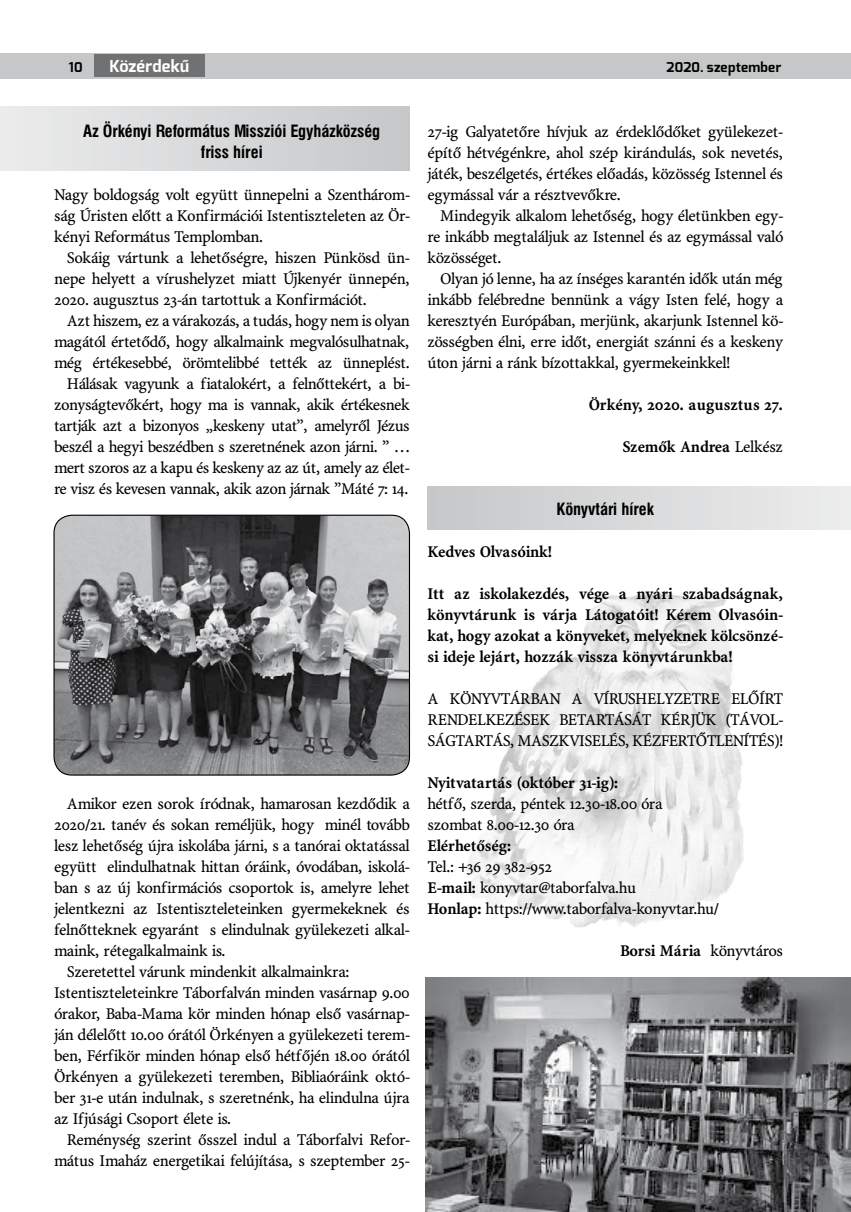
<style>
.page{position:relative;width:851px;height:1212px;background:#fff}
.page>*{position:absolute;margin:0;border:0;box-sizing:border-box;transform-origin:0 0}
.t1{font:16.5px/21px "Minion PFL";color:#000;text-align:justify}
.t2{font:700 16.5px/21px "Minion PFL";color:#000;text-align:justify}
.t3{font:700 16.5px/21px "Swiss 721 Cn PFL";color:#000;text-align:center}
.t4{font:700 16.5px "Exo";letter-spacing:.01em;color:#fff}
.t5{font:700 13.5px "Exo";letter-spacing:.015em;color:#000}
.s1{font-weight:400}
.s2{font-weight:700}
</style>
<div class="page">
<img style="left:466px;top:593px;width:278px;height:334px">
<div style="left:427px;top:487px;width:423px;height:42px;background:linear-gradient(to right,#c6c7c8,#ededee)"></div>
<div style="left:0;top:53px;width:850px;height:26px;background:#c6c7c8"></div>
<div style="left:94px;top:55px;width:110px;height:22px;background:#707172"></div>
<div style="left:0;top:107px;width:409px;height:63px;background:linear-gradient(to right,#ececed,#c6c7c9)"></div>
<img style="left:54px;top:515px;width:355px;height:259px">
<div style="left:53px;top:515px;width:357px;height:261px;border:1px solid #000;border-radius:18px"></div>
<img style="left:425px;top:977px;width:425px;height:235px">
<p class="t5" style="left:69px;top:58px;width:15px">10</p>
<p class="t4" style="left:109px;top:55px;width:81px">Közérdekű</p>
<p class="t5" style="left:666px;top:58px;width:116px">2020. szeptember</p>
<p class="t3" style="left:83px;top:121px;width:298px">Az Örkényi Református Missziói Egyházközség friss hírei</p>
<p class="t1" style="left:54px;top:185px;width:357px">Nagy boldogság volt együtt ünnepelni a Szenthárom&shy;ság Úristen előtt a Konfirmációi Istentiszteleten az Ör&shy;kényi Református Templomban.</p>
<p class="t1" style="left:54px;top:248px;width:357px;text-indent:13px">Sokáig vártunk a lehetőségre, hiszen Pünkösd ün&shy;nepe helyett a vírushelyzet miatt Újkenyér ünnepén, 2020. augusztus 23-án tartottuk a Konfirmációt.</p>
<p class="t1" style="left:54px;top:311px;width:357px;text-align:right">Azt hiszem, ez a várakozás, a tudás, hogy nem is olyan magától értetődő, hogy alkalmaink megvalósulhatnak, még értékesebbé, örömtelibbé tették az ünneplést.<br>Hálásak vagyunk a fiatalokért, a felnőttekért, a bi&shy;zonyságtevőkért, hogy ma is vannak, akik értékesnek tartják azt a bizonyos „keskeny utat”, amelyről Jézus beszél a hegyi beszédben s szeretnének azon járni. ” … mert szoros az a kapu és keskeny az az út, amely az élet&shy;re visz és kevesen vannak, akik azon járnak ”Máté 7: 14.</p>
<p class="t1" style="left:67px;top:794px;width:344px">Amikor ezen sorok íródnak, hamarosan kezdődik a</p>
<p class="t1" style="left:54px;top:815px;width:357px">2020/21. tanév és sokan reméljük, hogy minél tovább</p>
<p class="t1" style="left:54px;top:836px;width:357px">lesz lehetőség újra iskolába járni, s a tanórai oktatással</p>
<p class="t1" style="left:54px;top:857px;width:357px">együtt elindulhatnak hittan óráink, óvodában, iskolá-</p>
<p class="t1" style="left:54px;top:878px;width:357px">ban s az új konfirmációs csoportok is, amelyre lehet</p>
<p class="t1" style="left:54px;top:899px;width:357px">jelentkezni az Istentiszteleteinken gyermekeknek és</p>
<p class="t1" style="left:54px;top:920px;width:357px">felnőtteknek egyaránt s elindulnak gyülekezeti alkal-</p>
<p class="t1" style="left:54px;top:941px;width:173px">maink, rétegalkalmaink is.</p>
<p class="t1" style="left:67px;top:962px;width:284px">Szeretettel várunk mindenkit alkalmainkra:</p>
<p class="t1" style="left:54px;top:983px;width:357px">Istentiszteleteinkre Táborfalván minden vasárnap 9.00</p>
<p class="t1" style="left:54px;top:1004px;width:357px">órakor, Baba-Mama kör minden hónap első vasárnap-</p>
<p class="t1" style="left:54px;top:1025px;width:357px">ján délelőtt 10.00 órától Örkényen a gyülekezeti terem-</p>
<p class="t1" style="left:54px;top:1046px;width:357px">ben, Férfikör minden hónap első hétfőjén 18.00 órától</p>
<p class="t1" style="left:54px;top:1067px;width:357px">Örkényen a gyülekezeti teremben, Bibliaóráink októ-</p>
<p class="t1" style="left:54px;top:1088px;width:357px">ber 31-e után indulnak, s szeretnénk, ha elindulna újra</p>
<p class="t1" style="left:54px;top:1109px;width:178px">az Ifjúsági Csoport élete is.</p>
<p class="t1" style="left:67px;top:1130px;width:344px">Reménység szerint ősszel indul a Táborfalvi Refor-</p>
<p class="t1" style="left:54px;top:1151px;width:357px">mátus Imaház energetikai felújítása, s szeptember 25-</p>
<p class="t1" style="left:427px;top:122px;width:357px">27-ig Galyatetőre hívjuk az érdeklődőket gyülekezet&shy;építő hétvégénkre, ahol szép kirándulás, sok nevetés, játék, beszélgetés, értékes előadás, közösség Istennel és egymással vár a résztvevőkre.</p>
<p class="t1" style="left:427px;top:206px;width:357px;text-indent:13px">Mindegyik alkalom lehetőség, hogy életünkben egy&shy;re inkább megtaláljuk az Istennel és az egymással való közösséget.</p>
<p class="t1" style="left:427px;top:269px;width:357px;text-indent:13px">Olyan jó lenne, ha az ínséges karantén idők után még inkább felébredne bennünk a vágy Isten felé, hogy a keresztyén Európában, merjünk, akarjunk Istennel kö&shy;zösségben élni, erre időt, energiát szánni és a keskeny úton járni a ránk bízottakkal, gyermekeinkkel!</p>
<p class="t2" style="left:588px;top:395px;width:195px">Örkény, 2020. augusztus 27.</p>
<p class="t2" style="left:622px;top:437px;width:162px">Szemők Andrea <span class="s1">Lelkész</span></p>
<p class="t3" style="left:556px;top:499px;width:99px">Könyvtári hírek</p>
<p class="t2" style="left:427px;top:542px;width:126px">Kedves Olvasóink!</p>
<p class="t2" style="left:427px;top:584px;width:357px">Itt az iskolakezdés, vége a nyári szabadságnak, könyvtárunk is várja Látogatóit! Kérem Olvasóin&shy;kat, hogy azokat a könyveket, melyeknek kölcsönzé&shy;si ideje lejárt, hozzák vissza könyvtárunkba!</p>
<p class="t1" style="left:427px;top:689px;width:357px">A KÖNYVTÁRBAN A VÍRUSHELYZETRE ELŐÍRT RENDELKEZÉSEK BETARTÁSÁT KÉRJÜK (TÁVOL-SÁGTARTÁS, MASZKVISELÉS, KÉZFERTŐTLENÍTÉS)!</p>
<p class="t2" style="left:427px;top:773px;width:192px">Nyitvatartás (október 31-ig):</p>
<p class="t1" style="left:427px;top:794px;width:236px">hétfő, szerda, péntek 12.30-18.00 óra szombat 8.00-12.30 óra</p>
<p class="t2" style="left:427px;top:836px;width:85px">Elérhetőség:</p>
<p class="t1" style="left:427px;top:857px;width:292px;text-align:left">Tel.: +36 29 382-952<br><span class="s2">E-mail:</span> konyvtar@taborfalva.hu<br><span class="s2">Honlap:</span> https://www.taborfalva-konyvtar.hu/</p>
<p class="t2" style="left:620px;top:941px;width:164px">Borsi Mária <span class="s1">könyvtáros</span></p>
</div>
